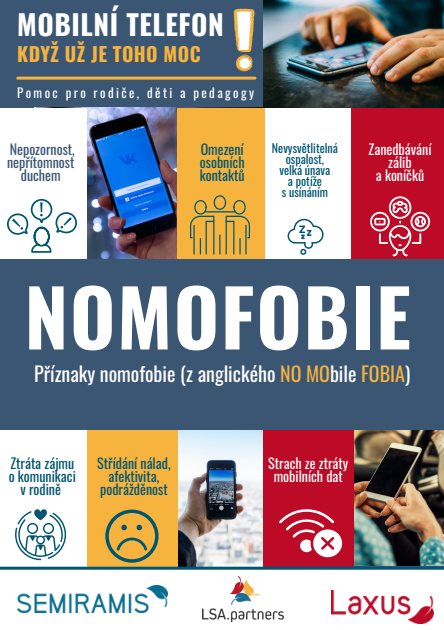
<style>
.page{position:relative;width:444px;height:630px;background:#3b5672}
.page>*{position:absolute;margin:0;border:0;box-sizing:border-box;transform-origin:0 0}
.t1{font:700 78px "Oswald";letter-spacing:.02em;color:#fff}
.t2{font:700 28px "Oswald";letter-spacing:.02em;color:#fff}
.t3{font:20px "Oswald";color:#fff}
.t4{font:700 19.6px "Oswald";letter-spacing:.02em;color:#f6b33e}
.t5{font:14px/12.8px "Oswald";color:#005672;text-align:center}
.t6{font:14px/12.8px "Oswald";color:#fff;text-align:center}
.t7{font:14px/12.8px "Oswald";color:#3b5672;text-align:center}
.t8{font:12.8px "Oswald";letter-spacing:.19em;color:#fff}
.t9{font:12px/10.8px "Oswald";color:#005672;text-align:center}
.s1{color:#f6b33e}
</style>
<div class="page">
<img style="left:86px;top:108px;width:91px;height:151px">
<img style="left:353px;top:430px;width:91px;height:136px">
<img style="left:177px;top:430px;width:86px;height:137px">
<div style="left:78px;top:415px;width:99px;height:162px;background:#f6b33e"></div>
<div style="left:345px;top:108px;width:99px;height:153px;background:#bd0a27"></div>
<div style="left:251px;top:108px;width:99px;height:156px;background:#fff"></div>
<div style="left:0;top:568px;width:444px;height:62px;background:#fff"></div>
<div style="left:0;top:108px;width:86px;height:153px;background:#fff"></div>
<div style="left:177px;top:108px;width:87px;height:153px;background:#f6b33e"></div>
<div style="left:0;top:415px;width:86px;height:162px;background:#fff"></div>
<img style="left:17px;top:586px;width:150px;height:27px">
<img style="left:331px;top:590px;width:102px;height:33px">
<img style="left:203px;top:577px;width:81px;height:45px">
<hr style="left:18px;top:77px;width:237px;height:3px;background:#f6b33e">
<svg style="left:190px;top:195px;width:60px;height:60px"></svg>
<svg style="left:370px;top:196px;width:60px;height:60px"></svg>
<svg style="left:7px;top:199px;width:70px;height:54px"></svg>
<svg style="left:233px;top:9px;width:21px;height:62px"></svg>
<svg style="left:15px;top:509px;width:51px;height:52px"></svg>
<svg style="left:105px;top:510px;width:53px;height:53px"></svg>
<div style="left:263px;top:416px;width:90px;height:153px;background:#bd0a27"></div>
<div style="left:0;top:260px;width:444px;height:169px;background:#3b5672"></div>
<svg style="left:279px;top:509px;width:63px;height:48px"></svg>
<hr style="left:0;top:567px;width:444px;height:3px;background:#005672">
<img style="left:264px;top:0;width:180px;height:108px">
<svg style="left:287px;top:219px;width:36px;height:36px"></svg>
<h2 class="t2" style="left:17px;top:3px;width:208px">MOBILNÍ TELEFON</h2>
<h3 class="t4" style="left:17px;top:39px;width:185px">KDYŽ UŽ JE TOHO MOC</h3>
<p class="t8" style="left:17px;top:83px;width:238px">Pomoc pro rodiče, děti a pedagogy</p>
<p class="t7" style="left:7px;top:142px;width:69px">Nepozornost, nepřítomnost duchem</p>
<p class="t5" style="left:200px;top:142px;width:46px;text-align:justify">Omezení osobních kontaktů</p>
<p class="t9" style="left:272px;top:142px;width:67px">Nevysvětlitelná ospalost,<br>velká únava<br>a potíže<br>s usínáním</p>
<p class="t6" style="left:368px;top:142px;width:64px">Zanedbávání zálib<br>a koníčků</p>
<h1 class="t1" style="left:25px;top:256px;width:387px">NOMOFOBIE</h1>
<h3 class="t3" style="left:34px;top:358px;width:377px">Příznaky nomofobie (z anglického <span class="s1">NO MO</span>bile <span class="s1">FOBIA</span>)</h3>
<p class="t5" style="left:9px;top:456px;width:69px">Ztráta zájmu o komunikaci v rodině</p>
<p class="t5" style="left:97px;top:456px;width:75px">Střídání nálad, afektivita, podrážděnost</p>
<p class="t6" style="left:268px;top:456px;width:81px">Strach ze ztráty mobilních dat</p>
</div>
